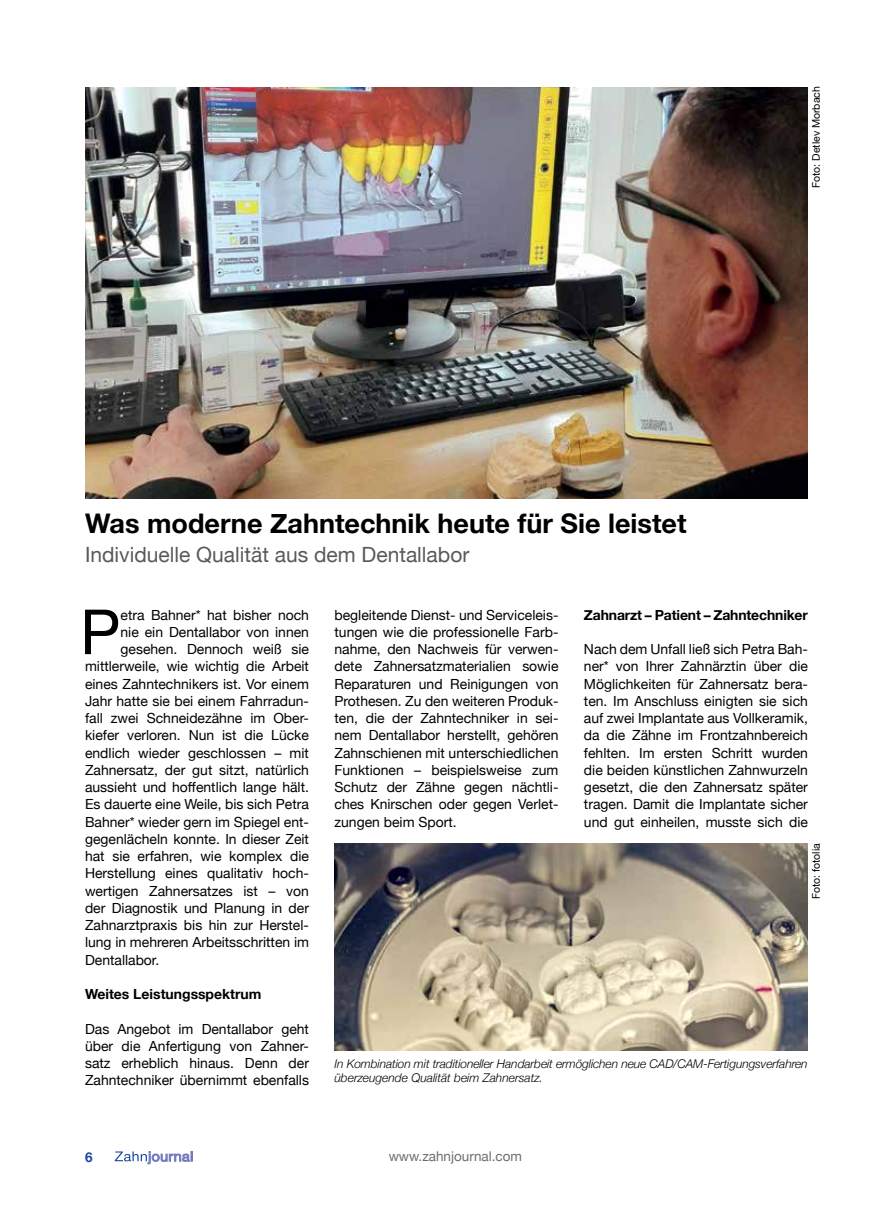
<style>
.page{position:relative;width:893px;height:1212px;background:#fff}
.page>*{position:absolute;margin:0;border:0;box-sizing:border-box;transform-origin:0 0}
.t1{font:62.25px "Helvetica Neue";color:#000}
.t2{font:700 27px "Helvetica Neue";color:#000}
.t3{font:21px "Helvetica Neue";color:#58595b}
.t4{font:13.95px/17.2px "Helvetica Neue";color:#000;text-align:justify}
.t5{font:700 13.95px "Helvetica Neue";letter-spacing:-.01em;color:#000}
.t6{font:13.5px "Helvetica Neue";color:#6d6e71}
.t7{font:700 13.5px "Helvetica Neue";color:#17479e}
.t8{font:italic 300 12px/14.2px "Helvetica Neue";letter-spacing:-.01em;color:#000}
.t9{font:10.5px "Helvetica Neue";color:#000}
</style>
<div class="page">
<svg style="left:115px;top:1151px;width:77px;height:13px"></svg>
<img style="left:85px;top:87px;width:723px;height:412px">
<img style="left:334px;top:844px;width:474px;height:207px">
<p class="t9" style="left:808px;top:188px;width:103px;rotate:-90deg">Foto: Detlev Morbach</p>
<h2 class="t2" style="left:85px;top:502px;width:603px">Was moderne Zahntechnik heute für Sie leistet</h2>
<h3 class="t3" style="left:85px;top:539px;width:386px">Individuelle Qualität aus dem Dentallabor</h3>
<h1 class="t1" style="left:80px;top:587px;width:42px">P</h1>
<p class="t4" style="left:121px;top:607px;width:190px">etra Bahner* hat bisher noch</p>
<p class="t4" style="left:121px;top:624px;width:190px">nie ein Dentallabor von innen</p>
<p class="t4" style="left:121px;top:641px;width:190px">gesehen. Dennoch weiß sie</p>
<p class="t4" style="left:85px;top:659px;width:225px">mittlerweile, wie wichtig die Arbeit</p>
<p class="t4" style="left:85px;top:676px;width:225px">eines Zahntechnikers ist. Vor einem</p>
<p class="t4" style="left:85px;top:693px;width:225px">Jahr hatte sie bei einem Fahrradun-</p>
<p class="t4" style="left:85px;top:710px;width:225px">fall zwei Schneidezähne im Ober-</p>
<p class="t4" style="left:85px;top:728px;width:225px">kiefer verloren. Nun ist die Lücke</p>
<p class="t4" style="left:85px;top:745px;width:225px">endlich wieder geschlossen – mit</p>
<p class="t4" style="left:85px;top:762px;width:225px">Zahnersatz, der gut sitzt, natürlich</p>
<p class="t4" style="left:85px;top:779px;width:225px">aussieht und hoffentlich lange hält.</p>
<p class="t4" style="left:85px;top:797px;width:225px">Es dauerte eine Weile, bis sich Petra</p>
<p class="t4" style="left:85px;top:814px;width:225px">Bahner* wieder gern im Spiegel ent-</p>
<p class="t4" style="left:85px;top:831px;width:225px">gegenlächeln konnte. In dieser Zeit</p>
<p class="t4" style="left:85px;top:848px;width:225px">hat sie erfahren, wie komplex die</p>
<p class="t4" style="left:85px;top:866px;width:225px">Herstellung eines qualitativ hoch-</p>
<p class="t4" style="left:85px;top:883px;width:225px">wertigen Zahnersatzes ist – von</p>
<p class="t4" style="left:85px;top:900px;width:225px">der Diagnostik und Planung in der</p>
<p class="t4" style="left:85px;top:917px;width:225px">Zahnarztpraxis bis hin zur Herstel-</p>
<p class="t4" style="left:85px;top:935px;width:225px">lung in mehreren Arbeitsschritten im</p>
<p class="t4" style="left:85px;top:952px;width:76px">Dentallabor.</p>
<p class="t5" style="left:85px;top:983px;width:178px">Weites Leistungsspektrum</p>
<p class="t4" style="left:85px;top:1021px;width:225px">Das Angebot im Dentallabor geht über die Anfertigung von Zahner&shy;satz erheblich hinaus. Denn der Zahntechniker übernimmt ebenfalls</p>
<p class="t4" style="left:334px;top:607px;width:225px">begleitende Dienst- und Serviceleis&shy;tungen wie die professionelle Farb&shy;nahme, den Nachweis für verwen&shy;dete Zahnersatzmaterialien sowie Reparaturen und Reinigungen von Prothesen. Zu den weiteren Produk&shy;ten, die der Zahntechniker in sei&shy;nem Dentallabor herstellt, gehören Zahnschienen mit unterschiedlichen Funktionen – beispielsweise zum Schutz der Zähne gegen nächtli&shy;ches Knirschen oder gegen Verlet&shy;zungen beim Sport.</p>
<p class="t5" style="left:584px;top:604px;width:225px">Zahnarzt – Patient – Zahntechniker</p>
<p class="t4" style="left:584px;top:641px;width:225px">Nach dem Unfall ließ sich Petra Bah&shy;ner* von Ihrer Zahnärztin über die Möglichkeiten für Zahnersatz bera&shy;ten. Im Anschluss einigten sie sich auf zwei Implantate aus Vollkeramik, da die Zähne im Frontzahnbereich fehlten. Im ersten Schritt wurden die beiden künstlichen Zahnwurzeln gesetzt, die den Zahnersatz später tragen. Damit die Implantate sicher und gut einheilen, musste sich die</p>
<p class="t9" style="left:808px;top:899px;width:57px;rotate:-90deg">Foto: fotolia</p>
<p class="t8" style="left:334px;top:1056px;width:475px">In Kombination mit traditioneller Handarbeit ermöglichen neue CAD/CAM-Fertigungsverfahren überzeugende Qualität beim Zahnersatz.</p>
<p class="t7" style="left:85px;top:1146px;width:9px">6</p>
<p class="t6" style="left:389px;top:1146px;width:135px">www.zahnjournal.com</p>
</div>
